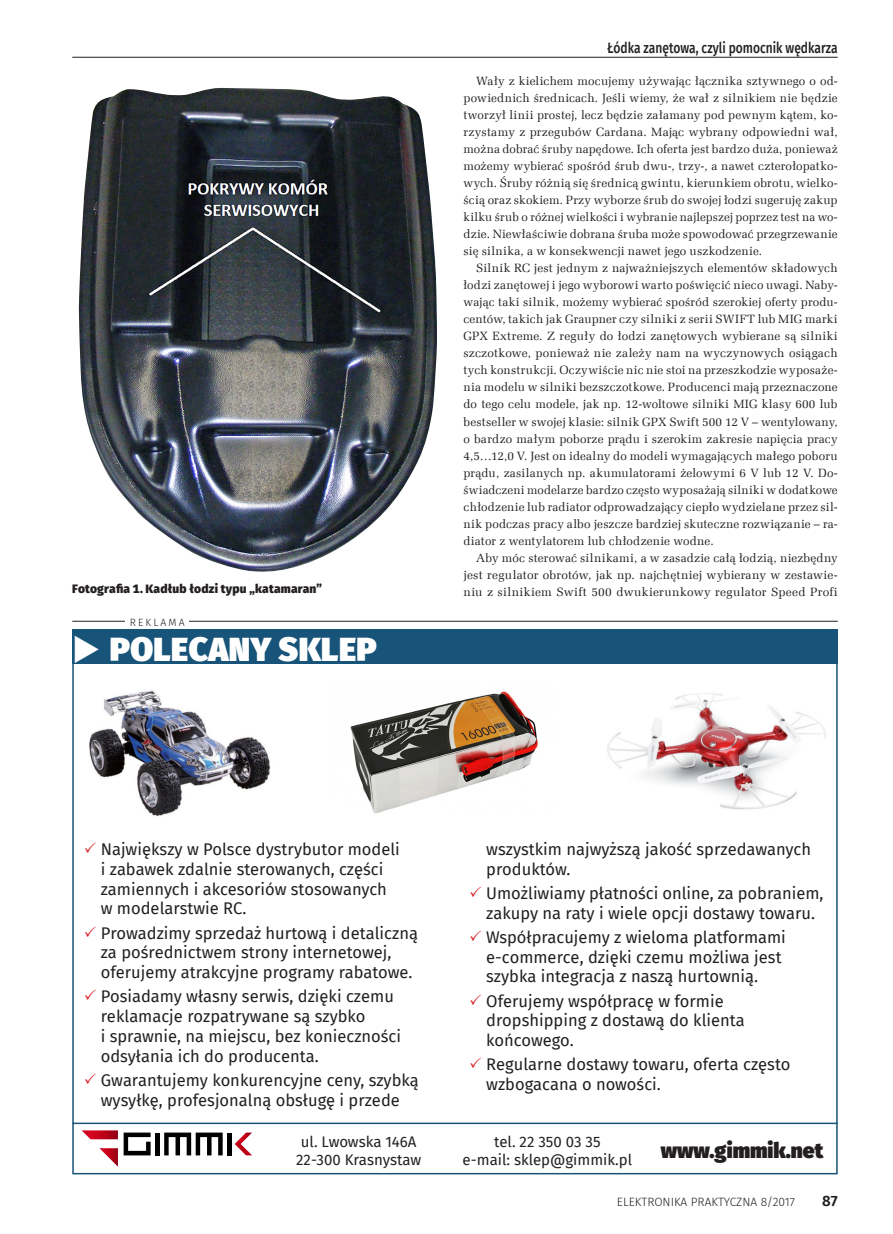
<style>
.page{position:relative;width:893px;height:1234px;background:#fff}
.page>*{position:absolute;margin:0;border:0;box-sizing:border-box;transform-origin:0 0}
.t1{font:900 33px "Fira Sans";letter-spacing:.01em;color:#fff}
._7_Tabela{font:900 21px "Fira Sans";color:#231f20}
._7_Tabela-2{font:16.5px/19.8px "Fira Sans";color:#231f20}
._7_Tabela-3{font:15px "Fira Sans";color:#231f20}
.t2{font:500 15px "Fira Sans";color:#231f20;scale:.8 1}
.t3{font:600 15px "Fira Sans";color:#231f20}
._1_Body{font:12px/17px "Zapf Ellipt EU";letter-spacing:.015em;color:#231f20;text-align:justify}
._4_Podpis{font:800 12px "Fira Sans";letter-spacing:.015em;color:#231f20}
.t4{font:300 12px "Fira Sans";color:#231f20}
.t5{font:300 10.5px "Fira Sans";letter-spacing:.2em;color:#231f20}
</style>
<div class="page">
<hr style="left:72px;top:57px;width:766px;height:1px;background:#231f20">
<img style="left:79px;top:88px;width:358px;height:484px">
<hr style="left:72px;top:621px;width:766px;height:1px;background:#231f20">
<div style="left:125px;top:612px;width:64px;height:17px;background:#fff"></div>
<div style="left:72px;top:629px;width:766px;height:34px;background:#185379"></div>
<svg style="left:82px;top:1130px;width:36px;height:8px"></svg>
<svg style="left:99px;top:1148px;width:19px;height:18px"></svg>
<div style="left:155px;top:1132px;width:5px;height:23px;background:#000"></div>
<svg style="left:124px;top:1132px;width:27px;height:23px"></svg>
<svg style="left:164px;top:1132px;width:59px;height:23px"></svg>
<div style="left:227px;top:1132px;width:5px;height:23px;background:#000"></div>
<svg style="left:235px;top:1132px;width:17px;height:23px"></svg>
<img style="left:89px;top:690px;width:182px;height:126px">
<img style="left:607px;top:693px;width:219px;height:117px">
<img style="left:350px;top:691px;width:188px;height:123px">
<hr style="left:72px;top:1122px;width:766px;height:1px;background:#185379">
<p class="t2" style="left:607px;top:36px;width:290px">Łódka zanętowa, czyli pomocnik wędkarza</p>
<p class="_1_Body" style="left:463px;top:73px;width:376px;text-indent:13px">Wały z kielichem mocujemy używając łącznika sztywnego o od&shy;powiednich średnicach. Jeśli wiemy, że wał z silnikiem nie będzie tworzył linii prostej, lecz będzie załamany pod pewnym kątem, ko&shy;rzystamy z przegubów Cardana. Mając wybrany odpowiedni wał, można dobrać śruby napędowe. Ich oferta jest bardzo duża, ponieważ możemy wybierać spośród śrub dwu-, trzy-, a nawet czterołopatko&shy;wych. Śruby różnią się średnicą gwintu, kierunkiem obrotu, wielko&shy;ścią oraz skokiem. Przy wyborze śrub do swojej łodzi sugeruję zakup kilku śrub o różnej wielkości i wybranie najlepszej poprzez test na wo&shy;dzie. Niewłaściwie dobrana śruba może spowodować przegrzewanie się silnika, a w konsekwencji nawet jego uszkodzenie.</p>
<p class="_1_Body" style="left:463px;top:260px;width:376px;text-indent:13px">Silnik RC jest jednym z najważniejszych elementów składowych łodzi zanętowej i jego wyborowi warto poświęcić nieco uwagi. Naby&shy;wając taki silnik, możemy wybierać spośród szerokiej oferty produ&shy;centów, takich jak Graupner czy silniki z serii SWIFT lub MIG marki GPX Extreme. Z reguły do łodzi zanętowych wybierane są silniki szczotkowe, ponieważ nie zależy nam na wyczynowych osiągach tych konstrukcji. Oczywiście nic nie stoi na przeszkodzie wyposaże&shy;nia modelu w silniki bezszczotkowe. Producenci mają przeznaczone do tego celu modele, jak np. 12-woltowe silniki MIG klasy 600 lub bestseller w swojej klasie: silnik GPX Swift 500 12 V – wentylowany, o bardzo małym poborze prądu i szerokim zakresie napięcia pracy 4,5…12,0 V. Jest on idealny do modeli wymagających małego poboru prądu, zasilanych np. akumulatorami żelowymi 6 V lub 12 V. Do&shy;świadczeni modelarze bardzo często wyposażają silniki w dodatkowe chłodzenie lub radiator odprowadzający ciepło wydzielane przez sil&shy;nik podczas pracy albo jeszcze bardziej skuteczne rozwiązanie – ra&shy;diator z wentylatorem lub chłodzenie wodne.</p>
<p class="_1_Body" style="left:463px;top:549px;width:376px;text-align:right">Aby móc sterować silnikami, a w zasadzie całą łodzią, niezbędny jest regulator obrotów, jak np. najchętniej wybierany w zestawie-</p>
<p class="_4_Podpis" style="left:72px;top:577px;width:252px">Fotografia 1. Kadłub łodzi typu „katamaran”</p>
<p class="_1_Body" style="left:463px;top:583px;width:376px">niu z silnikiem Swift 500 dwukierunkowy regulator Speed Profi</p>
<p class="t5" style="left:130px;top:615px;width:56px">REKLAMA</p>
<p class="t1" style="left:72px;top:618px;width:306px">◆ POLECANY SKLEP</p>
<p class="_7_Tabela-2" style="left:101px;top:838px;width:301px">Największy w Polsce dystrybutor modeli i zabawek zdalnie sterowanych, części zamiennych i akcesoriów stosowanych w modelarstwie RC.</p>
<p class="_7_Tabela-2" style="left:101px;top:922px;width:319px">Prowadzimy sprzedaż hurtową i detaliczną za pośrednictwem strony internetowej, oferujemy atrakcyjne programy rabatowe.</p>
<p class="_7_Tabela-2" style="left:101px;top:985px;width:302px">Posiadamy własny serwis, dzięki czemu reklamacje rozpatrywane są szybko<br>i sprawnie, na miejscu, bez konieczności odsyłania ich do producenta.</p>
<p class="_7_Tabela-2" style="left:101px;top:1069px;width:320px">Gwarantujemy konkurencyjne ceny, szybką wysyłkę, profesjonalną obsługę i przede</p>
<p class="_7_Tabela-3" style="left:301px;top:1129px;width:117px">ul. Lwowska 146A</p>
<p class="_7_Tabela-3" style="left:296px;top:1147px;width:127px">22-300 Krasnystaw</p>
<p class="_7_Tabela-2" style="left:486px;top:838px;width:326px">wszystkim najwyższą jakość sprzedawanych produktów.</p>
<p class="_7_Tabela-2" style="left:486px;top:882px;width:339px">Umożliwiamy płatności online, za pobraniem, zakupy na raty i wiele opcji dostawy towaru.</p>
<p class="_7_Tabela-2" style="left:486px;top:926px;width:301px">Współpracujemy z wieloma platformami e-commerce, dzięki czemu możliwa jest szybka integracja z naszą hurtownią.</p>
<p class="_7_Tabela-2" style="left:486px;top:990px;width:260px">Oferujemy współpracę w formie dropshipping z dostawą do klienta końcowego.</p>
<p class="_7_Tabela-2" style="left:486px;top:1053px;width:306px">Regularne dostawy towaru, oferta często wzbogacana o nowości.</p>
<p class="_7_Tabela-3" style="left:494px;top:1129px;width:108px">tel. 22 350 03 35</p>
<p class="_7_Tabela-3" style="left:463px;top:1147px;width:171px">e-mail: sklep@gimmik.pl</p>
<p class="_7_Tabela" style="left:661px;top:1131px;width:164px">www.gimmik.net</p>
<p class="t4" style="left:617px;top:1193px;width:180px">ELEKTRONIKA PRAKTYCZNA 8/2017</p>
<p class="t3" style="left:822px;top:1188px;width:17px">87</p>
</div>
